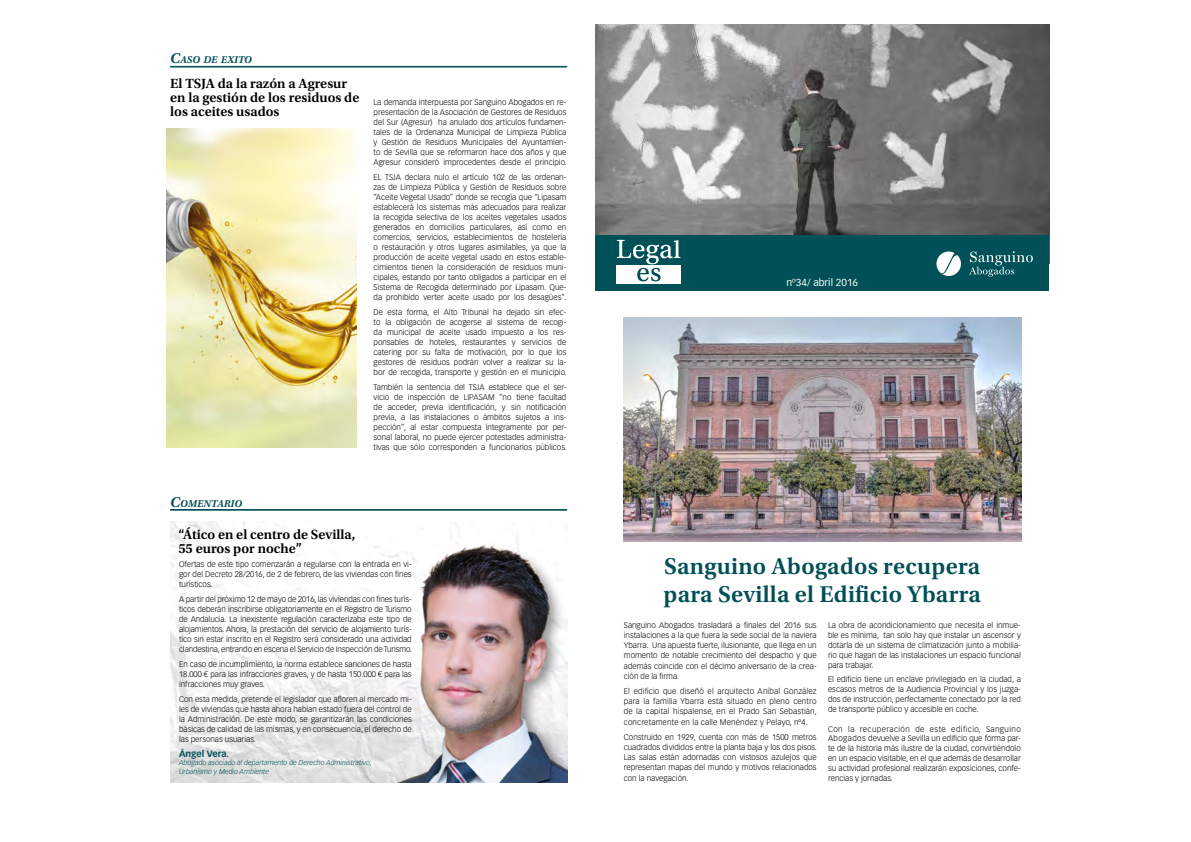
<style>
.page{position:relative;width:1191px;height:842px;background:#fff}
.page>*{position:absolute;margin:0;border:0;box-sizing:border-box;transform-origin:0 0}
.t1{font:600 24px/28px "Utopia Std";letter-spacing:.01em;color:#005057}
.t2{font:600 14px/14px "Utopia Std";color:#000}
.t3{font:10.5px "Utopia Std Semibold Capt It";color:#005057}
.t4{font:10px "Vectora LT Std";color:#fff}
.t5{font:700 9px "Vectora LT Std";color:#005057}
.t6{font:300 8px/10px "Vectora LT Std";color:#000;text-align:justify}
.t7{font:italic 300 7px/9px "Vectora LT Std";color:#005057}
.s1{font-size:15px}
</style>
<div class="page">
<img style="left:595px;top:24px;width:454px;height:211px">
<img style="left:170px;top:522px;width:397px;height:260px">
<div style="left:595px;top:235px;width:454px;height:56px;background:#005057"></div>
<svg style="left:936px;top:252px;width:25px;height:24px"></svg>
<svg style="left:969px;top:251px;width:64px;height:26px"></svg>
<hr style="left:170px;top:66px;width:397px;height:1px;background:#005057">
<hr style="left:170px;top:67px;width:397px;height:1px;background:#005057">
<hr style="left:170px;top:509px;width:397px;height:1px;background:#005057">
<hr style="left:170px;top:510px;width:397px;height:1px;background:#005057">
<img style="left:624px;top:317px;width:397px;height:225px">
<img style="left:167px;top:128px;width:189px;height:320px">
<div style="left:617px;top:266px;width:64px;height:18px;background:#fff"></div>
<svg style="left:617px;top:240px;width:63px;height:41px"></svg>
<h3 class="t3" style="left:170px;top:54px;width:83px"><span class="s1">C</span>ASO DE EXITO</h3>
<h2 class="t2" style="left:170px;top:77px;width:191px">El TSJA da la razón a Agresur en la gestión de los residuos de los aceites usados</h2>
<p class="t6" style="left:373px;top:98px;width:195px">La demanda interpuesta por Sanguino Abogados en re&shy;presentación de la Asociación de Gestores de Residuos del Sur (Agresur) ha anulado dos artículos fundamen&shy;tales de la Ordenanza Municipal de Limpieza Pública y Gestión de Residuos Municipales del Ayuntamien&shy;to de Sevilla que se reformaron hace dos años y que Agresur consideró improcedentes desde el principio.</p>
<p class="t6" style="left:373px;top:173px;width:195px">EL TSJA declara nulo el artículo 102 de las ordenan&shy;zas de Limpieza Pública y Gestión de Residuos sobre “Aceite Vegetal Usado” donde se recogía que “Lipasam establecerá los sistemas más adecuados para realizar la recogida selectiva de los aceites vegetales usados generados en domicilios particulares, así como en comercios, servicios, establecimientos de hostelería o restauración y otros lugares asimilables, ya que la producción de aceite vegetal usado en estos estable&shy;cimientos tienen la consideración de residuos muni&shy;cipales, estando por tanto obligados a participar en el Sistema de Recogida determinado por Lipasam. Que&shy;da prohibido verter aceite usado por los desagües”.</p>
<p class="t6" style="left:373px;top:308px;width:195px">De esta forma, el Alto Tribunal ha dejado sin efec&shy;to la obligación de acogerse al sistema de recogi&shy;da municipal de aceite usado impuesto a los res&shy;ponsables de hoteles, restaurantes y servicios de catering por su falta de motivación, por lo que los gestores de residuos podrán volver a realizar su la&shy;bor de recogida, transporte y gestión en el municipio.</p>
<p class="t6" style="left:373px;top:383px;width:195px">También la sentencia del TSJA establece que el ser&shy;vicio de inspección de LIPASAM “no tiene facultad de acceder, previa identificación, y sin notificación previa, a las instalaciones o ámbitos sujetos a ins&shy;pección”, al estar compuesta íntegramente por per&shy;sonal laboral, no puede ejercer potestades administra&shy;tivas que sólo corresponden a funcionarios públicos.</p>
<h3 class="t3" style="left:170px;top:497px;width:74px"><span class="s1">C</span>OMENTARIO</h3>
<h2 class="t2" style="left:178px;top:527px;width:179px">“Ático en el centro de Sevilla,<br>55 euros por noche”</h2>
<p class="t6" style="left:179px;top:559px;width:234px">Ofertas de este tipo comenzarán a regularse con la entrada en vi&shy;gor del Decreto 28/2016, de 2 de febrero, de las viviendas con fines turísticos.</p>
<p class="t6" style="left:179px;top:594px;width:234px">A partir del próximo 12 de mayo de 2016, las viviendas con fines turís&shy;ticos deberán inscribirse obligatoriamente en el Registro de Turismo de Andalucía. La inexistente regulación caracterizaba este tipo de alojamientos. Ahora, la prestación del servicio de alojamiento turís&shy;tico sin estar inscrito en el Registro será considerado una actividad clandestina, entrando en escena el Servicio de Inspección de Turismo.</p>
<p class="t6" style="left:179px;top:659px;width:234px">En caso de incumplimiento, la norma establece sanciones de hasta 18.000 € para las infracciones graves, y de hasta 150.000 € para las infracciones muy graves.</p>
<p class="t6" style="left:179px;top:694px;width:234px">Con esta medida, pretende el legislador que afloren al mercado mi&shy;les de viviendas que hasta ahora habían estado fuera del control de la Administración. De este modo, se garantizarán las condiciones básicas de calidad de las mismas, y en consecuencia, el derecho de las personas usuarias.</p>
<p class="t5" style="left:179px;top:748px;width:52px">Ángel Vera.</p>
<p class="t7" style="left:179px;top:758px;width:194px">Abogado asociado al departamento de Derecho Administrativo,<br>Urbanismo y Medio Ambiente</p>
<p class="t4" style="left:786px;top:277px;width:73px">nº34/ abril 2016</p>
<h1 class="t1" style="left:663px;top:552px;width:319px">Sanguino Abogados recupera para Sevilla el Edificio Ybarra</h1>
<p class="t6" style="left:624px;top:620px;width:194px">Sanguino Abogados trasladará a finales del 2016 sus instalaciones a la que fuera la sede social de la naviera Ybarra. Una apuesta fuerte, ilusionante, que llega en un momento de notable crecimiento del despacho y que además coincide con el décimo aniversario de la crea&shy;ción de la firma.</p>
<p class="t6" style="left:624px;top:686px;width:195px">El edificio que diseñó el arquitecto Aníbal González para la familia Ybarra está situado en pleno centro de la capital hispalense, en el Prado San Sebastián, concretamente en la calle Menéndez y Pelayo, nº4.</p>
<p class="t6" style="left:624px;top:732px;width:195px">Construido en 1929, cuenta con más de 1500 metros cuadrados divididos entre la planta baja y los dos pisos.<br>Las salas están adornadas con vistosos azulejos que representan mapas del mundo y motivos relacionados con la navegación.</p>
<p class="t6" style="left:828px;top:620px;width:194px">La obra de acondicionamiento que necesita el inmue&shy;ble es mínima, tan solo hay que instalar un ascensor y dotarla de un sistema de climatización junto a mobilia&shy;rio que hagan de las instalaciones un espacio funcional para trabajar.</p>
<p class="t6" style="left:828px;top:675px;width:194px">El edificio tiene un enclave privilegiado en la ciudad, a escasos metros de la Audiencia Provincial y los juzga&shy;dos de instrucción, perfectamente conectado por la red de transporte público y accesible en coche.</p>
<p class="t6" style="left:828px;top:724px;width:194px">Con la recuperación de este edificio, Sanguino Abogados devuelve a Sevilla un edificio que forma par&shy;te de la historia más ilustre de la ciudad, convirtiéndolo en un espacio visitable, en el que además de desarrollar su actividad profesional realizarán exposiciones, confe&shy;rencias y jornadas.</p>
</div>
